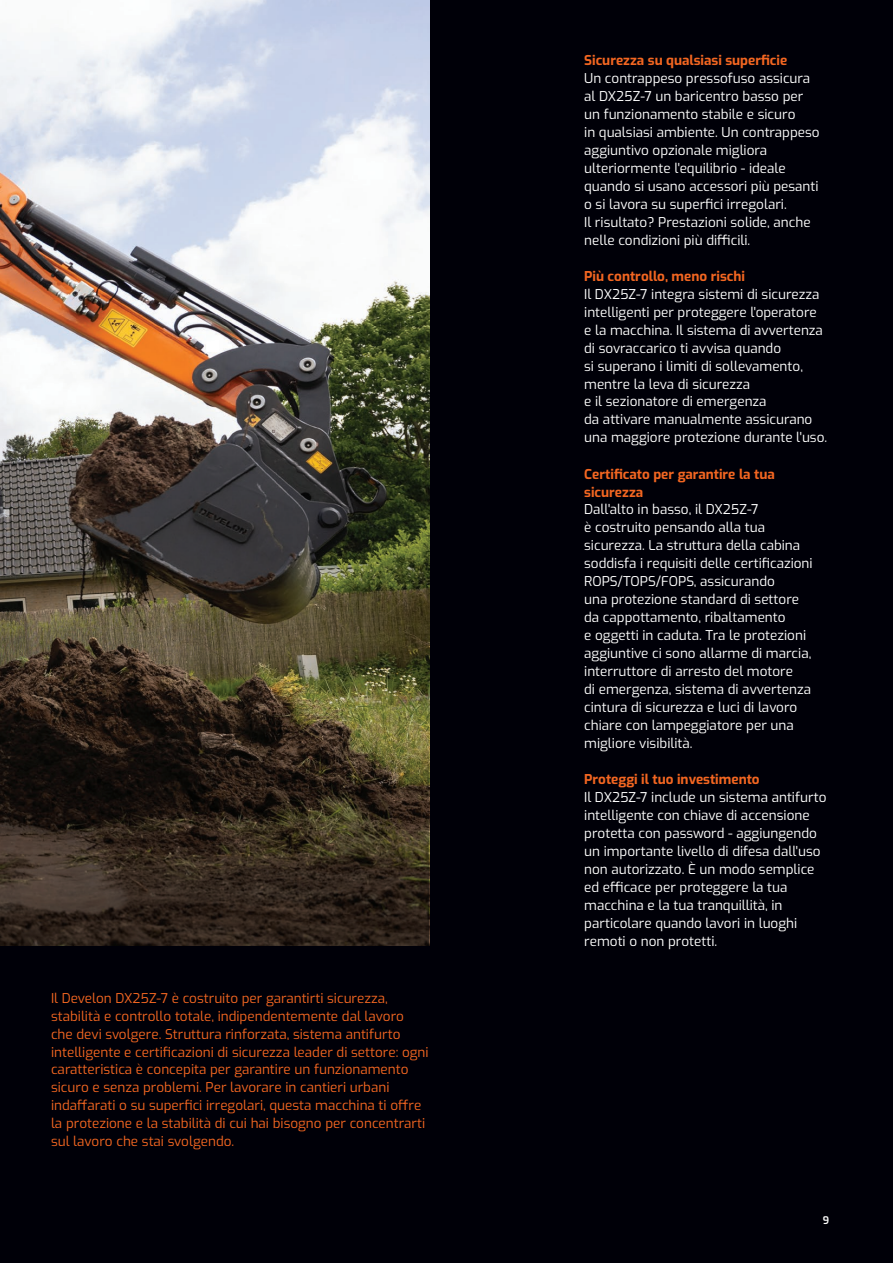
<style>
.page{position:relative;width:893px;height:1263px;background:#000008}
.page>*{position:absolute;margin:0;border:0;box-sizing:border-box;transform-origin:0 0}
.t1{font:13.5px/18px "Exo";color:#fff}
.t2{font:13.5px/18px "Exo";color:#f36621}
.t3{font:700 13.5px/18px "Exo";color:#f36621}
.t4{font:600 10.5px "Exo";color:#fff}
</style>
<div class="page">
<img style="left:0;top:0;width:429px;height:663px">
<svg style="left:0;top:663px;width:429px;height:283px;background:#362c1e"></svg>
<p class="t2" style="left:51px;top:988px;width:379px">Il Develon DX25Z-7 è costruito per garantirti sicurezza, stabilità e controllo totale, indipendentemente dal lavoro che devi svolgere. Struttura rinforzata, sistema antifurto intelligente e certificazioni di sicurezza leader di settore: ogni caratteristica è concepita per garantire un funzionamento sicuro e senza problemi. Per lavorare in cantieri urbani indaffarati o su superfici irregolari, questa macchina ti offre la protezione e la stabilità di cui hai bisogno per concentrarti sul lavoro che stai svolgendo.</p>
<p class="t3" style="left:584px;top:50px;width:205px">Sicurezza su qualsiasi superficie</p>
<p class="t1" style="left:584px;top:68px;width:237px">Un contrappeso pressofuso assicura al DX25Z-7 un baricentro basso per un funzionamento stabile e sicuro<br>in qualsiasi ambiente. Un contrappeso aggiuntivo opzionale migliora ulteriormente l'equilibrio - ideale quando si usano accessori più pesanti o si lavora su superfici irregolari.<br>Il risultato? Prestazioni solide, anche nelle condizioni più difficili.</p>
<p class="t3" style="left:584px;top:266px;width:162px">Più controllo, meno rischi</p>
<p class="t1" style="left:584px;top:284px;width:244px">Il DX25Z-7 integra sistemi di sicurezza intelligenti per proteggere l'operatore e la macchina. Il sistema di avvertenza di sovraccarico ti avvisa quando<br>si superano i limiti di sollevamento, mentre la leva di sicurezza<br>e il sezionatore di emergenza<br>da attivare manualmente assicurano una maggiore protezione durante l'uso.</p>
<p class="t3" style="left:584px;top:464px;width:192px">Certificato per garantire la tua sicurezza</p>
<p class="t1" style="left:584px;top:500px;width:230px">Dall'alto in basso, il DX25Z-7<br>è costruito pensando alla tua sicurezza. La struttura della cabina soddisfa i requisiti delle certificazioni ROPS/TOPS/FOPS, assicurando<br>una protezione standard di settore da cappottamento, ribaltamento<br>e oggetti in caduta. Tra le protezioni aggiuntive ci sono allarme di marcia, interruttore di arresto del motore<br>di emergenza, sistema di avvertenza cintura di sicurezza e luci di lavoro chiare con lampeggiatore per una migliore visibilità.</p>
<p class="t3" style="left:584px;top:770px;width:177px">Proteggi il tuo investimento</p>
<p class="t1" style="left:584px;top:788px;width:244px">Il DX25Z-7 include un sistema antifurto intelligente con chiave di accensione protetta con password - aggiungendo un importante livello di difesa dall'uso non autorizzato. È un modo semplice ed efficace per proteggere la tua macchina e la tua tranquillità, in particolare quando lavori in luoghi remoti o non protetti.</p>
<p class="t4" style="left:823px;top:1213px;width:8px">9</p>
</div>
